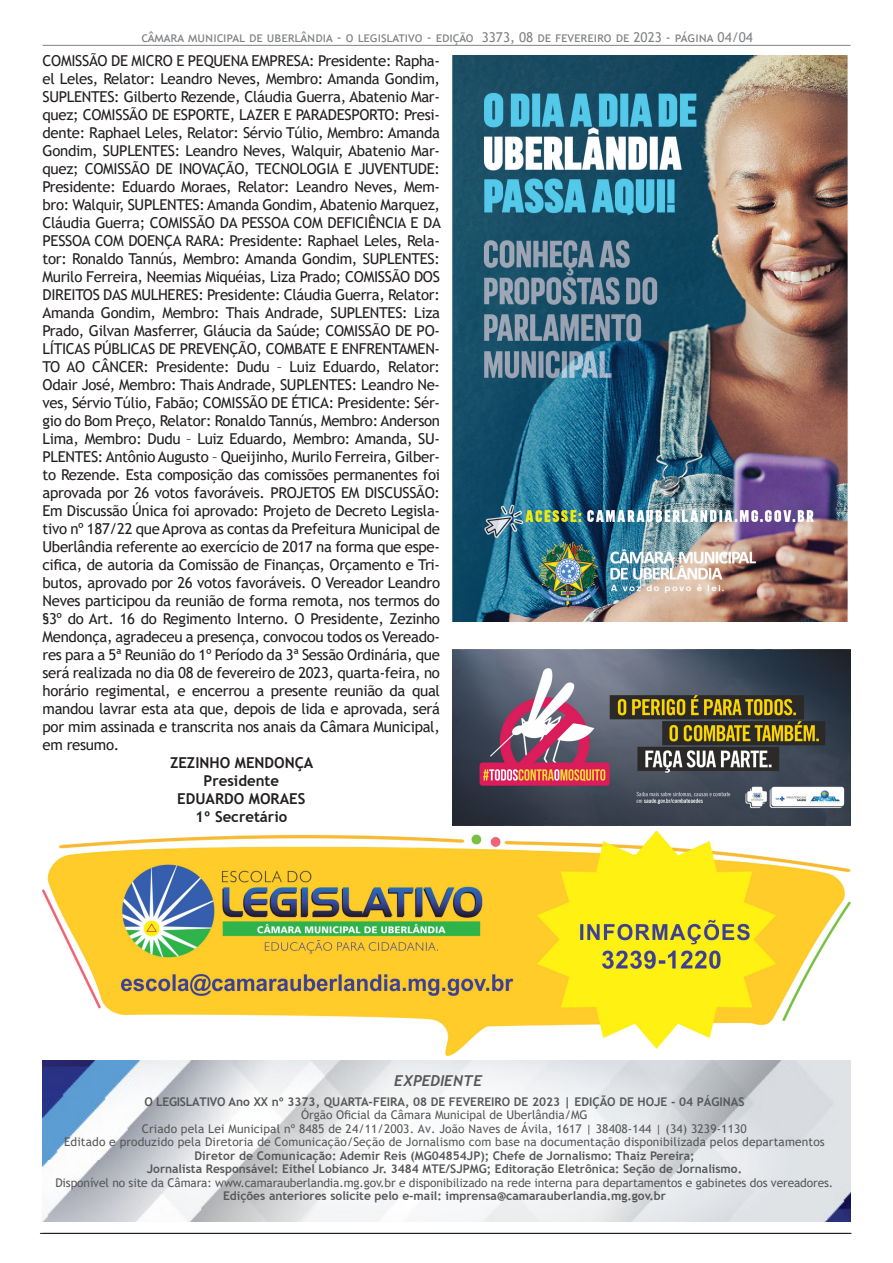
<style>
.page{position:relative;width:893px;height:1263px;background:#fff}
.page>*{position:absolute;margin:0;border:0;box-sizing:border-box;transform-origin:0 0}
.t1{font:15px/18px "Trebuchet MS";letter-spacing:-.02em;color:#231f20;text-align:justify}
.t2{font:700 15px "Trebuchet MS";color:#231f20}
.t3{font:italic 700 15px "Trebuchet";color:#57585a}
.t4{font:13.5px "Trebuchet MS";color:#808285}
.t5{font:12px "Trebuchet MS";letter-spacing:.01em;color:#57585a}
.t6{font:700 12px "Trebuchet MS";color:#57585a}
.t7{font:12px/13.5px "Trebuchet MS";letter-spacing:-.01em;color:#57585a;text-align:center}
.s1{font-weight:700}
</style>
<div class="page">
<hr style="left:43px;top:45px;width:807px;height:1px;background:#808285">
<img style="left:42px;top:1061px;width:808px;height:161px">
<hr style="left:40px;top:1233px;width:811px;height:1px;background:#231f20">
<img style="left:43px;top:831px;width:807px;height:224px">
<img style="left:453px;top:55px;width:394px;height:567px">
<img style="left:453px;top:649px;width:397px;height:177px">
<p class="t4" style="left:141px;top:29px;width:613px">câmara municipal de uberlândia - o legislativo - edição 3373, 08 de fevereiro de 2023 - página 04/04</p>
<p class="t1" style="left:43px;top:52px;width:400px">COMISSÃO DE MICRO E PEQUENA EMPRESA: Presidente: Rapha&shy;el Leles, Relator: Leandro Neves, Membro: Amanda Gondim, SUPLENTES: Gilberto Rezende, Cláudia Guerra, Abatenio Mar&shy;quez; COMISSÃO DE ESPORTE, LAZER E PARADESPORTO: Presi&shy;dente: Raphael Leles, Relator: Sérvio Túlio, Membro: Amanda Gondim, SUPLENTES: Leandro Neves, Walquir, Abatenio Mar&shy;quez; COMISSÃO DE INOVAÇÃO, TECNOLOGIA E JUVENTUDE:<br>Presidente: Eduardo Moraes, Relator: Leandro Neves, Mem&shy;bro: Walquir, SUPLENTES: Amanda Gondim, Abatenio Marquez, Cláudia Guerra; COMISSÃO DA PESSOA COM DEFICIÊNCIA E DA PESSOA COM DOENÇA RARA: Presidente: Raphael Leles, Rela&shy;tor: Ronaldo Tannús, Membro: Amanda Gondim, SUPLENTES:<br>Murilo Ferreira, Neemias Miquéias, Liza Prado; COMISSÃO DOS DIREITOS DAS MULHERES: Presidente: Cláudia Guerra, Relator:<br>Amanda Gondim, Membro: Thais Andrade, SUPLENTES: Liza Prado, Gilvan Masferrer, Gláucia da Saúde; COMISSÃO DE PO-LÍTICAS PÚBLICAS DE PREVENÇÃO, COMBATE E ENFRENTAMEN-TO AO CÂNCER: Presidente: Dudu – Luiz Eduardo, Relator:<br>Odair José, Membro: Thais Andrade, SUPLENTES: Leandro Ne&shy;ves, Sérvio Túlio, Fabão; COMISSÃO DE ÉTICA: Presidente: Sér&shy;gio do Bom Preço, Relator: Ronaldo Tannús, Membro: Anderson Lima, Membro: Dudu – Luiz Eduardo, Membro: Amanda, SU-PLENTES: Antônio Augusto – Queijinho, Murilo Ferreira, Gilber&shy;to Rezende. Esta composição das comissões permanentes foi aprovada por 26 votos favoráveis. PROJETOS EM DISCUSSÃO:<br>Em Discussão Única foi aprovado: Projeto de Decreto Legisla&shy;tivo nº 187/22 que Aprova as contas da Prefeitura Municipal de Uberlândia referente ao exercício de 2017 na forma que espe&shy;cifica, de autoria da Comissão de Finanças, Orçamento e Tri&shy;butos, aprovado por 26 votos favoráveis. O Vereador Leandro Neves participou da reunião de forma remota, nos termos do §3º do Art. 16 do Regimento Interno. O Presidente, Zezinho Mendonça, agradeceu a presença, convocou todos os Vereado&shy;res para a 5ª Reunião do 1º Período da 3ª Sessão Ordinária, que será realizada no dia 08 de fevereiro de 2023, quarta-feira, no horário regimental, e encerrou a presente reunião da qual mandou lavrar esta ata que, depois de lida e aprovada, será por mim assinada e transcrita nos anais da Câmara Municipal, em resumo.</p>
<p class="t2" style="left:170px;top:754px;width:145px">ZEZINHO MENDONÇA</p>
<p class="t2" style="left:204px;top:772px;width:77px">Presidente</p>
<p class="t2" style="left:177px;top:790px;width:130px">EDUARDO MORAES</p>
<p class="t2" style="left:195px;top:808px;width:94px">1º Secretário</p>
<p class="t3" style="left:394px;top:1071px;width:90px">EXPEDIENTE</p>
<p class="t6" style="left:144px;top:1094px;width:601px">O LEGISLATIVO Ano XX nº 3373, QUARTA-FEIRA, 08 DE FEVEREIRO DE 2023 | EDIÇÃO DE HOJE - 04 PÁGINAS</p>
<p class="t5" style="left:301px;top:1107px;width:288px">Órgão Oficial da Câmara Municipal de Uberlândia/MG</p>
<p class="t5" style="left:142px;top:1121px;width:606px">Criado pela Lei Municipal nº 8485 de 24/11/2003. Av. João Naves de Ávila, 1617 | 38408-144 | (34) 3239-1130</p>
<p class="t5" style="left:64px;top:1134px;width:762px">Editado e produzido pela Diretoria de Comunicação/Seção de Jornalismo com base na documentação disponibilizada pelos departamentos</p>
<p class="t6" style="left:194px;top:1148px;width:502px">Diretor de Comunicação: Ademir Reis (MG04854JP); Chefe de Jornalismo: Thaiz Pereira;</p>
<p class="t6" style="left:147px;top:1161px;width:597px">Jornalista Responsável: Eithel Lobianco Jr. 3484 MTE/SJPMG; Editoração Eletrônica: Seção de Jornalismo.</p>
<p class="t7" style="left:55px;top:1175px;width:779px">Disponível no site da Câmara: www.camarauberlandia.mg.gov.br e disponibilizado na rede interna para departamentos e gabinetes dos vereadores.<br><span class="s1">Edições anteriores solicite pelo e-mail: imprensa@camarauberlandia.mg.gov.br</span></p>
</div>
